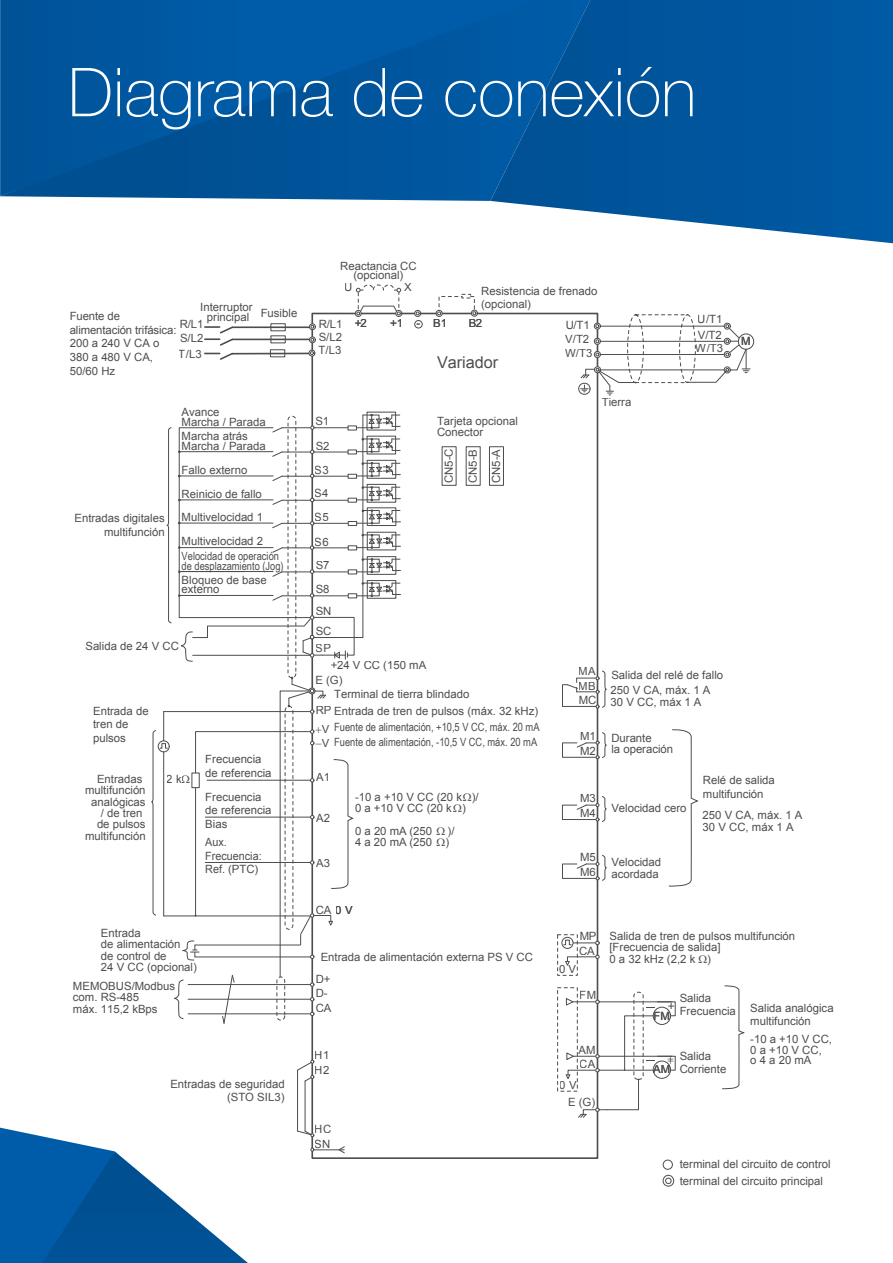
<style>
.page{position:relative;width:893px;height:1263px;background:#fff}
.page>*{position:absolute;margin:0;border:0;box-sizing:border-box;transform-origin:0 0}
.t1{font:100 67.5px "Helvetica Neue LTW1 G";color:#fff}
.t2{font:16.2px "Arial";color:#000}
.t3{font:11.4px/11.4px "Arial";color:#000}
.t4{font:11.4px/9.8px "Arial Narrow";color:#000}
.t5{font:11.4px/13.6px "Arial";color:#000;scale:.95 1}
.s1{font-family:"Arial"}
</style>
<div class="page">
<svg style="left:491px;top:0;width:402px;height:243px;background:#1b68a8"></svg>
<svg style="left:0;top:0;width:590px;height:201px;background:#1663a3"></svg>
<svg style="left:1px;top:0;width:535px;height:196px;background:#00569e"></svg>
<hr style="left:0;top:0;width:1px;height:196px;background:#2a6da6">
<svg style="left:0;top:1127px;width:248px;height:136px"></svg>
<div style="left:60px;top:260px;width:799px;height:930px;background:#fff"></div>
<div style="left:738px;top:334px;width:16px;height:15px;border:1px solid #000;border-radius:50%"></div>
<svg style="left:310px;top:1147px;width:4px;height:4px"></svg>
<div style="left:562px;top:937px;width:11px;height:11px;background:#585858;border-radius:50%"></div>
<div style="left:562px;top:937px;width:11px;height:12px;border:1px solid #000;border-radius:50%"></div>
<svg style="left:563px;top:938px;width:37px;height:28px"></svg>
<svg style="left:662px;top:1174px;width:12px;height:13px"></svg>
<div style="left:663px;top:1160px;width:10px;height:9px;border:1px solid #000;border-radius:50%"></div>
<svg style="left:562px;top:732px;width:45px;height:29px"></svg>
<svg style="left:256px;top:324px;width:15px;height:7px"></svg>
<svg style="left:256px;top:336px;width:15px;height:7px"></svg>
<svg style="left:256px;top:350px;width:14px;height:7px"></svg>
<hr style="left:232px;top:326px;width:80px;height:2px;background:#000">
<hr style="left:232px;top:339px;width:80px;height:1px;background:#000">
<hr style="left:232px;top:353px;width:80px;height:1px;background:#000">
<svg style="left:309px;top:323px;width:7px;height:7px"></svg>
<svg style="left:309px;top:336px;width:7px;height:7px"></svg>
<svg style="left:308px;top:350px;width:7px;height:7px"></svg>
<svg style="left:205px;top:326px;width:29px;height:34px"></svg>
<svg style="left:578px;top:314px;width:172px;height:82px"></svg>
<svg style="left:562px;top:670px;width:45px;height:38px"></svg>
<svg style="left:562px;top:796px;width:45px;height:27px"></svg>
<svg style="left:562px;top:855px;width:45px;height:27px"></svg>
<hr style="left:314px;top:1149px;width:30px;height:1px;background:#000">
<div style="left:414px;top:320px;width:8px;height:8px;border:1px solid #000;border-radius:50%"></div>
<svg style="left:338px;top:1146px;width:7px;height:7px"></svg>
<hr style="left:305px;top:1081px;width:1px;height:50px;background:#000">
<svg style="left:297px;top:1060px;width:17px;height:22px"></svg>
<svg style="left:297px;top:1130px;width:17px;height:7px"></svg>
<hr style="left:297px;top:1070px;width:1px;height:61px;background:#000">
<svg style="left:669px;top:729px;width:30px;height:158px"></svg>
<svg style="left:722px;top:985px;width:23px;height:104px"></svg>
<svg style="left:151px;top:414px;width:249px;height:610px"></svg>
<svg style="left:355px;top:284px;width:123px;height:42px"></svg>
<svg style="left:565px;top:992px;width:111px;height:126px"></svg>
<h1 class="t1" style="left:68px;top:52px;width:630px">Diagrama de conexión</h1>
<p class="t3" style="left:340px;top:262px;width:78px;line-height:8.7px;text-align:center">Reactancia CC (opcional)</p>
<p class="t3" style="left:345px;top:282px;width:10px">U</p>
<p class="t3" style="left:404px;top:282px;width:9px">X</p>
<p class="t3" style="left:481px;top:284px;width:118px;line-height:13.6px">Resistencia de frenado (opcional)</p>
<p class="t3" style="left:207px;top:302px;width:92px;line-height:10.4px;text-indent:-7px">Interruptor principal Fusible</p>
<p class="t3" style="left:70px;top:311px;width:52px">Fuente de</p>
<p class="t3" style="left:70px;top:337px;width:91px;line-height:13.6px">200 a 240 V CA o<br>380 a 480 V CA,<br>50/60 Hz</p>
<p class="t3" style="left:565px;top:318px;width:29px;line-height:14.1px">U/T1<br>V/T2<br>W/T3</p>
<p class="t3" style="left:698px;top:312px;width:26px;line-height:15.5px">U/T1<br>V/T2</p>
<p class="t3" style="left:179px;top:318px;width:26px">R/L1</p>
<p class="t3" style="left:361px;top:318px;width:8px">2</p>
<p class="t3" style="left:396px;top:318px;width:52px">1 -B1</p>
<p class="t3" style="left:468px;top:318px;width:15px">B2</p>
<p class="t3" style="left:179px;top:330px;width:26px;line-height:16px">S/L2<br>T/L3</p>
<p class="t3" style="left:319px;top:318px;width:26px;line-height:12.9px;text-align:justify">R/L1<br>S/L2<br>T/L3</p>
<p class="t3" style="left:70px;top:324px;width:108px">alimentación trifásica:</p>
<p class="t3" style="left:696px;top:343px;width:29px">W/T3</p>
<h2 class="t2" style="left:437px;top:352px;width:63px">Variador</h2>
<p class="t3" style="left:74px;top:511px;width:92px;line-height:13.6px;text-align:right">Entradas digitales multifunción</p>
<p class="t3" style="left:182px;top:407px;width:86px;line-height:9.8px">Avance<br>Marcha / Parada</p>
<p class="t3" style="left:182px;top:431px;width:86px;line-height:9.8px">Marcha atrás<br>Marcha / Parada</p>
<p class="t3" style="left:182px;top:458px;width:83px;line-height:23.7px">Fallo externo<br>Reinicio de fallo<br>Multivelocidad 1<br>Multivelocidad 2</p>
<p class="t4" style="left:182px;top:550px;width:104px">Velocidad de operación de desplazamiento (Jog)</p>
<p class="t3" style="left:182px;top:575px;width:87px;line-height:9.8px">Bloqueo de base externo</p>
<p class="t3" style="left:85px;top:640px;width:95px">Salida de 24 V CC</p>
<p class="t3" style="left:315px;top:409px;width:16px;line-height:24.5px;text-align:justify">S1<br>S2<br>S3</p>
<p class="t3" style="left:315px;top:481px;width:16px;line-height:23.5px">S4<br>S5</p>
<p class="t3" style="left:315px;top:530px;width:16px;line-height:23.4px">S6<br>S7</p>
<p class="t3" style="left:316px;top:584px;width:15px">S8</p>
<p class="t3" style="left:316px;top:625px;width:17px">SC</p>
<p class="t3" style="left:316px;top:605px;width:17px">SN</p>
<p class="t3" style="left:316px;top:643px;width:17px">SP</p>
<p class="t3" style="left:437px;top:415px;width:82px">Tarjeta opcional<br>Conector</p>
<p class="t3" style="left:437px;top:483px;width:36px;line-height:23.7px;text-align:justify;rotate:-90deg">CN5-C CN5-B CN5-A</p>
<p class="t3" style="left:602px;top:397px;width:31px">Tierra</p>
<p class="t3" style="left:741px;top:335px;width:11px">M</p>
<p class="t3" style="left:93px;top:704px;width:57px;line-height:13.6px">Entrada de tren de pulsos</p>
<p class="t3" style="left:85px;top:773px;width:62px;text-align:right">Entradas multifunción analógicas<br>/ de tren<br>de pulsos multifunción</p>
<p class="t3" style="left:167px;top:773px;width:17px">2 k</p>
<p class="t3" style="left:205px;top:752px;width:68px;line-height:13.6px">Frecuencia de referencia</p>
<p class="t3" style="left:205px;top:790px;width:68px;line-height:13.6px">Frecuencia de referencia<br>Bias</p>
<p class="t5" style="left:205px;top:835px;width:61px">Aux.<br>Frecuencia:<br>Ref. (PTC)</p>
<p class="t3" style="left:101px;top:927px;width:98px">Entrada<br>de alimentación<br>de control de<br>24 V CC (opcional)</p>
<p class="t3" style="left:73px;top:980px;width:104px">MEMOBUS/Modbus com. RS-485<br>máx. 115,2 kBps</p>
<p class="t3" style="left:170px;top:1077px;width:116px;line-height:13.6px;text-align:right">Entradas de seguridad (STO SIL3)</p>
<p class="t3" style="left:331px;top:660px;width:101px">+24 V CC (150 mA)</p>
<p class="t3" style="left:315px;top:675px;width:29px">E (G)</p>
<p class="t3" style="left:334px;top:688px;width:137px">Terminal de tierra blindado</p>
<p class="t3" style="left:316px;top:705px;width:224px">RP Entrada de tren de pulsos (máx. 32 kHz)</p>
<p class="t4" style="left:334px;top:721px;width:207px">Fuente de alimentación, +10,5 V CC, máx. 20 mA</p>
<p class="t3" style="left:322px;top:724px;width:9px">V</p>
<p class="t4" style="left:316px;top:737px;width:223px">−<span class="s1">V</span> Fuente de alimentación, -10,5 V CC, máx. 20 mA</p>
<p class="t3" style="left:316px;top:772px;width:15px">A1</p>
<p class="t3" style="left:316px;top:812px;width:15px">A2</p>
<p class="t3" style="left:316px;top:857px;width:15px">A3</p>
<p class="t3" style="left:355px;top:791px;width:125px">-10 a +10 V CC (20 k )/<br>0 a +10 V CC (20 k )</p>
<p class="t3" style="left:355px;top:825px;width:79px">0 a 20 mA (250</p>
<p class="t3" style="left:355px;top:825px;width:101px;text-indent:93px">)/<br>4 a 20 mA (250 )</p>
<p class="t3" style="left:315px;top:904px;width:39px">CA 0 V</p>
<p class="t3" style="left:321px;top:951px;width:214px">Entrada de alimentación externa PS V CC</p>
<p class="t3" style="left:315px;top:972px;width:17px;line-height:14.4px">D+<br>D-<br>CA</p>
<p class="t3" style="left:315px;top:1050px;width:16px">H1</p>
<p class="t3" style="left:315px;top:1065px;width:16px">H2</p>
<p class="t3" style="left:315px;top:1121px;width:18px;line-height:15.5px">HC<br>SN</p>
<p class="t3" style="left:579px;top:666px;width:19px">MA</p>
<p class="t3" style="left:611px;top:670px;width:113px">Salida del relé de fallo</p>
<p class="t3" style="left:579px;top:679px;width:19px;line-height:14px">MB<br>MC</p>
<p class="t3" style="left:611px;top:684px;width:101px;line-height:12px">250 V CA, máx. 1 A<br>30 V CC, máx 1 A</p>
<p class="t3" style="left:580px;top:729px;width:17px;line-height:14.4px">M1<br>M2</p>
<p class="t3" style="left:611px;top:732px;width:63px">Durante<br>la operación</p>
<p class="t3" style="left:580px;top:791px;width:17px;line-height:14.4px">M3<br>M4</p>
<p class="t3" style="left:580px;top:850px;width:17px;line-height:14.7px">M5<br>M6</p>
<p class="t3" style="left:611px;top:803px;width:77px">Velocidad cero</p>
<p class="t3" style="left:611px;top:857px;width:51px">Velocidad acordada</p>
<p class="t3" style="left:703px;top:773px;width:74px;line-height:13.6px">Relé de salida multifunción</p>
<p class="t3" style="left:703px;top:809px;width:101px;line-height:12px">250 V CA, máx. 1 A<br>30 V CC, máx 1 A</p>
<p class="t3" style="left:579px;top:930px;width:19px">MP</p>
<p class="t3" style="left:579px;top:945px;width:17px">CA</p>
<p class="t3" style="left:580px;top:989px;width:18px">FM</p>
<p class="t3" style="left:559px;top:964px;width:19px">0 V</p>
<p class="t3" style="left:579px;top:1042px;width:19px;line-height:14.2px">AM<br>CA</p>
<p class="t3" style="left:568px;top:1096px;width:29px">E (G)</p>
<p class="t3" style="left:560px;top:1080px;width:19px">0 V</p>
<p class="t3" style="left:609px;top:930px;width:187px">Salida de tren de pulsos multifunción [Frecuencia de salida]<br>0 a 32 kHz (2,2 k )</p>
<p class="t3" style="left:653px;top:1011px;width:18px">FM</p>
<p class="t3" style="left:653px;top:1064px;width:19px">AM</p>
<p class="t3" style="left:680px;top:991px;width:58px;line-height:13.6px">Salida<br>Frecuencia</p>
<p class="t3" style="left:750px;top:1001px;width:85px;line-height:13.6px">Salida analógica multifunción</p>
<p class="t3" style="left:680px;top:1049px;width:48px;line-height:13.6px">Salida<br>Corriente</p>
<p class="t3" style="left:750px;top:1033px;width:83px">-10 a +10 V CC,<br>0 a +10 V CC,</p>
<p class="t3" style="left:750px;top:1054px;width:63px">o 4 a 20 mA</p>
<p class="t3" style="left:680px;top:1156px;width:152px;line-height:16.2px">terminal del circuito de control terminal del circuito principal</p>
</div>
